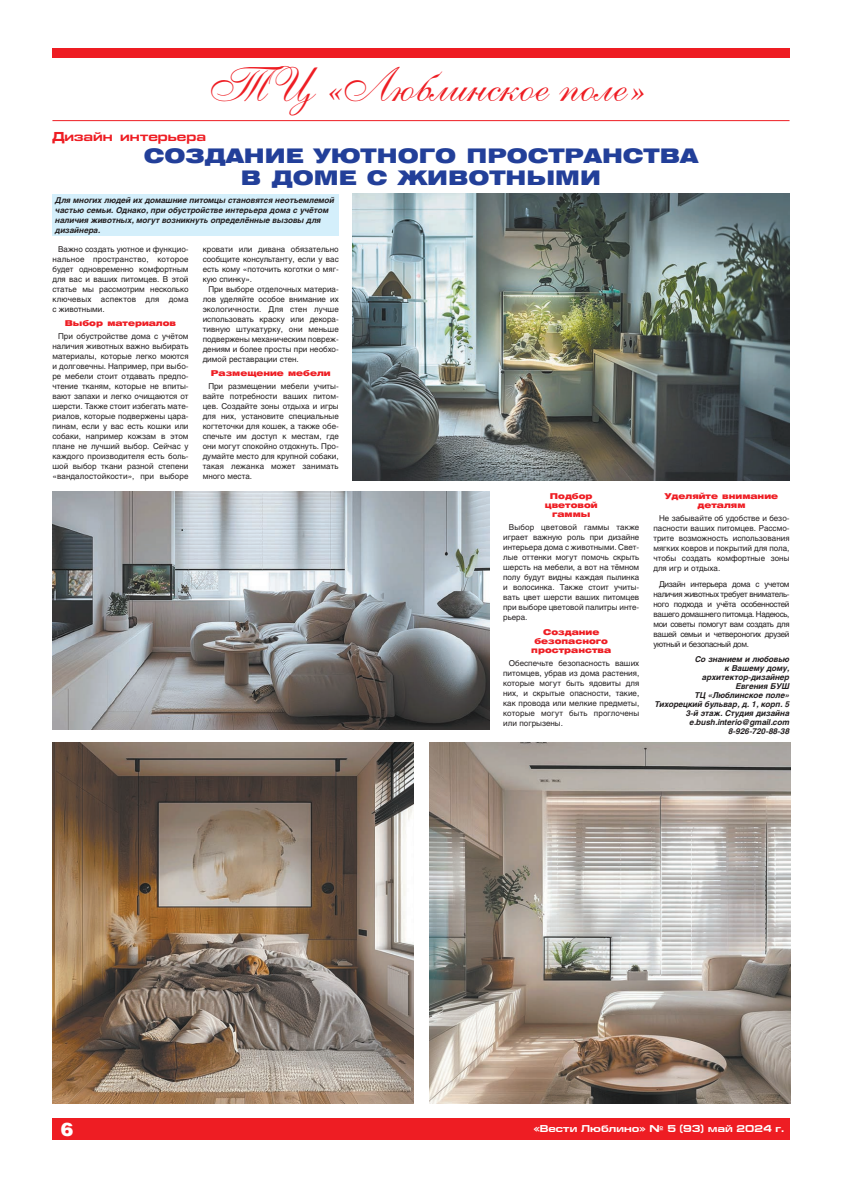
<style>
.page{position:relative;width:842px;height:1191px;background:#fff}
.page>*{position:absolute;margin:0;border:0;box-sizing:border-box;transform-origin:0 0}
.t1{font:49px "Anastasia Script C";color:#ee1d23}
.t2{font:20px/22px "Helios Ext Black C";color:#223f99;text-align:center}
.t3{font:18.7px "Helios Black C";color:#fff}
.t4{font:700 13px "Eurofont Extended C";color:#ee1d23}
.t5{font:700 10px "Europe Extended C";color:#fff}
.t6{font:8px/10px "Helios C";color:#231f20;text-align:justify}
.t7{font:italic 700 8px/9px "Helios C";color:#231f20}
.t8{font:8px/9px "Helios Ext Black C";color:#ee1d23;text-align:center}
</style>
<div class="page">
<div style="left:52px;top:1118px;width:737px;height:22px;background:#ee1d23"></div>
<div style="left:52px;top:48px;width:737px;height:10px;background:#ee1d23"></div>
<div style="left:52px;top:194px;width:287px;height:42px;background:#d4effb"></div>
<hr style="left:52px;top:120px;width:737px;height:1px;background:#ee1d23">
<img style="left:353px;top:194px;width:436px;height:286px">
<img style="left:53px;top:742px;width:361px;height:361px">
<img style="left:430px;top:742px;width:361px;height:361px">
<img style="left:53px;top:492px;width:436px;height:237px">
<h1 class="t1" style="left:204px;top:55px;width:436px">ТЦ «Люблинское поле»</h1>
<h3 class="t4" style="left:52px;top:132px;width:155px">Дизайн интерьера</h3>
<h2 class="t2" style="left:144px;top:146px;width:556px">СОЗДАНИЕ УЮТНОГО ПРОСТРАНСТВА<br>В ДОМЕ С ЖИВОТНЫМИ</h2>
<p class="t7" style="left:55px;top:196px;width:281px;line-height:10px">Для многих людей их домашние питомцы становятся неотъемлемой частью семьи. Однако, при обустройстве интерьера дома с учётом наличия животных, могут возникнуть определённые вызовы для дизайнера.</p>
<p class="t6" style="left:52px;top:244px;width:138px;text-indent:6px">Важно создать уютное и функцио&shy;нальное пространство, которое будет одновременно комфортным для вас и ваших питомцев. В этой статье мы рассмотрим несколько ключевых аспектов для дома с животными.</p>
<p class="t8" style="left:65px;top:319px;width:113px">Выбор материалов</p>
<p class="t6" style="left:52px;top:332px;width:138px;text-indent:6px">При обустройстве дома с учётом наличия животных важно выбирать материалы, которые легко моются и долговечны. Например, при выбо&shy;ре мебели стоит отдавать предпо&shy;чтение тканям, которые не впиты&shy;вают запахи и легко очищаются от шерсти. Также стоит избегать мате&shy;риалов, которые подвержены цара&shy;пинам, если у вас есть кошки или собаки, например кожзам в этом плане не лучший выбор. Сейчас у каждого производителя есть боль&shy;шой выбор ткани разной степени «вандалостойкости», при выборе</p>
<p class="t6" style="left:203px;top:244px;width:138px">кровати или дивана обязательно сообщите консультанту, если у вас есть кому «поточить коготки о мяг&shy;кую спинку».</p>
<p class="t6" style="left:203px;top:284px;width:138px;text-indent:6px">При выборе отделочных материа&shy;лов уделяйте особое внимание их экологичности. Для стен лучше использовать краску или декора&shy;тивную штукатурку, они меньше подвержены механическим повреж&shy;дениям и более просты при необхо&shy;димой реставрации стен.</p>
<p class="t8" style="left:211px;top:369px;width:121px">Размещение мебели</p>
<p class="t6" style="left:203px;top:382px;width:138px;text-indent:6px">При размещении мебели учиты&shy;вайте потребности ваших питом&shy;цев. Создайте зоны отдыха и игры для них, установите специальные когтеточки для кошек, а также обе&shy;спечьте им доступ к местам, где они могут спокойно отдохнуть. Про&shy;думайте место для крупной собаки, такая лежанка может занимать много места.</p>
<p class="t8" style="left:545px;top:492px;width:54px">Подбор цветовой гаммы</p>
<p class="t6" style="left:503px;top:523px;width:138px;text-indent:6px">Выбор цветовой гаммы также играет важную роль при дизайне интерьера дома с животными. Свет&shy;лые оттенки могут помочь скрыть шерсть на мебели, а вот на тёмном полу будут видны каждая пылинка и волосинка. Также стоит учиты&shy;вать цвет шерсти ваших питомцев при выборе цветовой палитры инте&shy;рьера.</p>
<p class="t8" style="left:531px;top:628px;width:81px">Создание безопасного пространства</p>
<p class="t6" style="left:503px;top:658px;width:138px;text-indent:6px">Обеспечьте безопасность ваших питомцев, убрав из дома растения, которые могут быть ядовиты для них, и скрытые опасности, такие, как провода или мелкие предметы, которые могут быть проглочены или погрызены.</p>
<p class="t8" style="left:665px;top:492px;width:115px">Уделяйте внимание деталям</p>
<p class="t6" style="left:653px;top:514px;width:138px;text-indent:6px">Не забывайте об удобстве и безо&shy;пасности ваших питомцев. Рассмо&shy;трите возможность использования мягких ковров и покрытий для пола, чтобы создать комфортные зоны для игр и отдыха.</p>
<p class="t6" style="left:653px;top:579px;width:138px;text-indent:6px">Дизайн интерьера дома с учетом наличия животных требует вниматель&shy;ного подхода и учёта особенностей вашего домашнего питомца. Надеюсь, мои советы помогут вам создать для вашей семьи и четвероногих друзей уютный и безопасный дом.</p>
<p class="t7" style="left:655px;top:655px;width:136px;text-align:right">Со знанием и любовью<br>к Вашему дому, архитектор-дизайнер<br>Евгения БУШ<br>ТЦ «Люблинское поле»<br>Тихорецкий бульвар, д. 1, корп. 5<br>3-й этаж. Студия дизайна e.bush.interio@gmail.com<br>8-926-720-88-38</p>
<h3 class="t3" style="left:61px;top:1122px;width:14px">6</h3>
<p class="t5" style="left:534px;top:1125px;width:252px">«Вести Люблино» № 5 (93) май 2024 г.</p>
</div>
